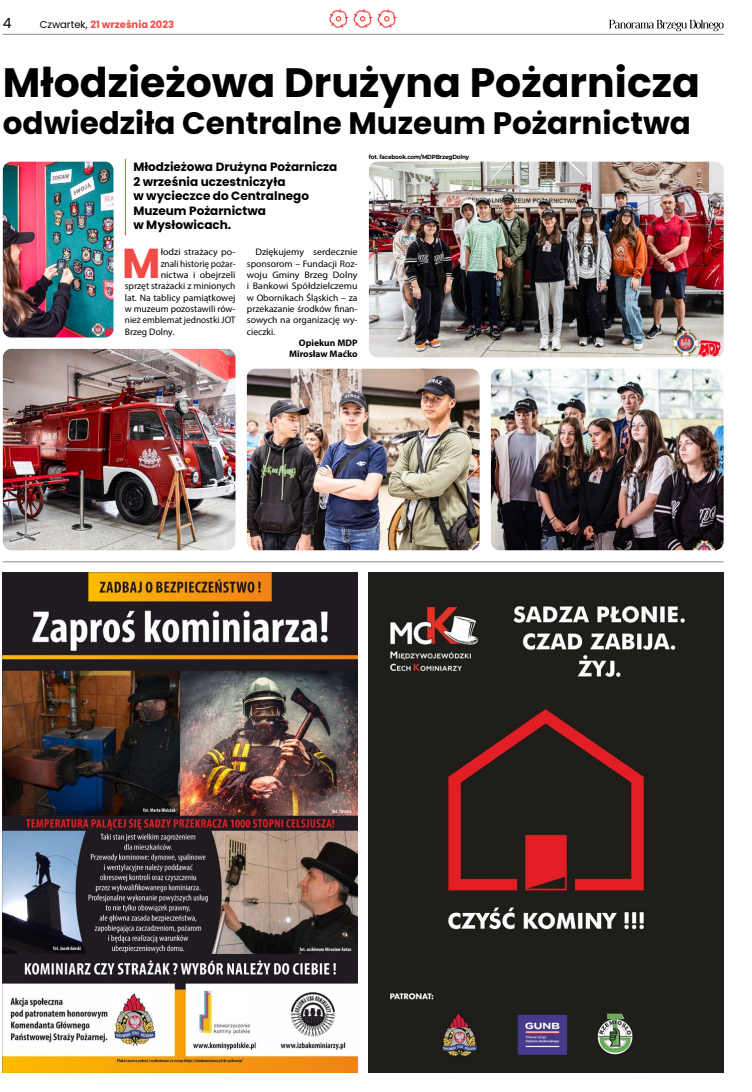
<style>
.page{position:relative;width:752px;height:1092px;background:#fff}
.page>*{position:absolute;margin:0;border:0;box-sizing:border-box;transform-origin:0 0}
.t1{font:700 41.8px "Poppins";color:#f24a45}
.t2{font:700 41px "Poppins";color:#000}
.t3{font:700 31px "Poppins";color:#000}
.t4{font:14px "Poppins";color:#000}
.t5{font:700 12px/14.4px "Poppins";color:#000}
.t6{font:700 10px "Poppins";color:#f24a45}
.t7{font:9.5px/11.3px "Myriad Pro";color:#000;text-align:justify;scale:1.05 1}
.t8{font:9.5px "Myriad Pro";color:#000}
.t9{font:700 9.5px/11.3px "Myriad Pro";color:#000;text-align:right}
.t10{font:700 6px "Montserrat";letter-spacing:-.03em;color:#000;scale:.95 1}
.s1{font-weight:400;color:#000}
</style>
<div class="page">
<svg style="left:609px;top:20px;width:114px;height:11px"></svg>
<hr style="left:3px;top:34px;width:720px;height:1px;background:#8c8986">
<svg style="left:329px;top:8px;width:68px;height:21px"></svg>
<img style="left:3px;top:573px;width:354px;height:498px">
<img style="left:369px;top:573px;width:354px;height:498px">
<hr style="left:125px;top:159px;width:1px;height:76px;background:#f24a45">
<img style="left:369px;top:162px;width:354px;height:195px">
<img style="left:3px;top:162px;width:110px;height:175px">
<img style="left:3px;top:349px;width:232px;height:201px">
<img style="left:490px;top:369px;width:233px;height:181px">
<img style="left:247px;top:369px;width:232px;height:181px">
<hr style="left:3px;top:561px;width:720px;height:1px;background:#8c8986">
<h3 class="t4" style="left:3px;top:15px;width:10px">4</h3>
<p class="t6" style="left:40px;top:19px;width:136px"><span class="s1">Czwartek,</span> 21 września 2023</p>
<h2 class="t2" style="left:3px;top:59px;width:698px">Młodzieżowa Drużyna Pożarnicza</h2>
<h3 class="t3" style="left:3px;top:105px;width:689px">odwiedziła Centralne Muzeum Pożarnictwa</h3>
<p class="t5" style="left:133px;top:160px;width:205px">Młodzieżowa Drużyna Pożarnicza<br>2 września uczestniczyła<br>w wycieczce do Centralnego<br>Muzeum Pożarnictwa<br>w Mysłowicach.</p>
<p class="t7" style="left:247px;top:246px;width:107px;text-indent:9px">Dziękujemy serdecznie sponsorom – Fundacji Roz&shy;woju Gminy Brzeg Dolny i Bankowi Spółdzielczemu w Obornikach Śląskich – za przekazanie środków finan&shy;sowych na organizację wy&shy;cieczki.</p>
<p class="t9" style="left:289px;top:337px;width:70px">Opiekun MDP<br>Mirosław Maćko</p>
<p class="t10" style="left:369px;top:152px;width:107px">fot. facebook.com/MDPBrzegDolny</p>
<h1 class="t1" style="left:122px;top:239px;width:40px">M</h1>
<p class="t7" style="left:161px;top:246px;width:73px">łodzi strażacy po-</p>
<p class="t8" style="left:161px;top:257px;width:76px">znali historię pożar-</p>
<p class="t7" style="left:161px;top:269px;width:73px">nictwa i obejrzeli</p>
<p class="t8" style="left:125px;top:280px;width:112px">sprzęt strażacki z minionych</p>
<p class="t8" style="left:125px;top:291px;width:112px">lat. Na tablicy pamiątkowej</p>
<p class="t8" style="left:125px;top:303px;width:112px">w muzeum pozostawili rów-</p>
<p class="t8" style="left:125px;top:314px;width:112px">nież emblemat jednostki JOT</p>
<p class="t8" style="left:125px;top:325px;width:51px">Brzeg Dolny.</p>
</div>
